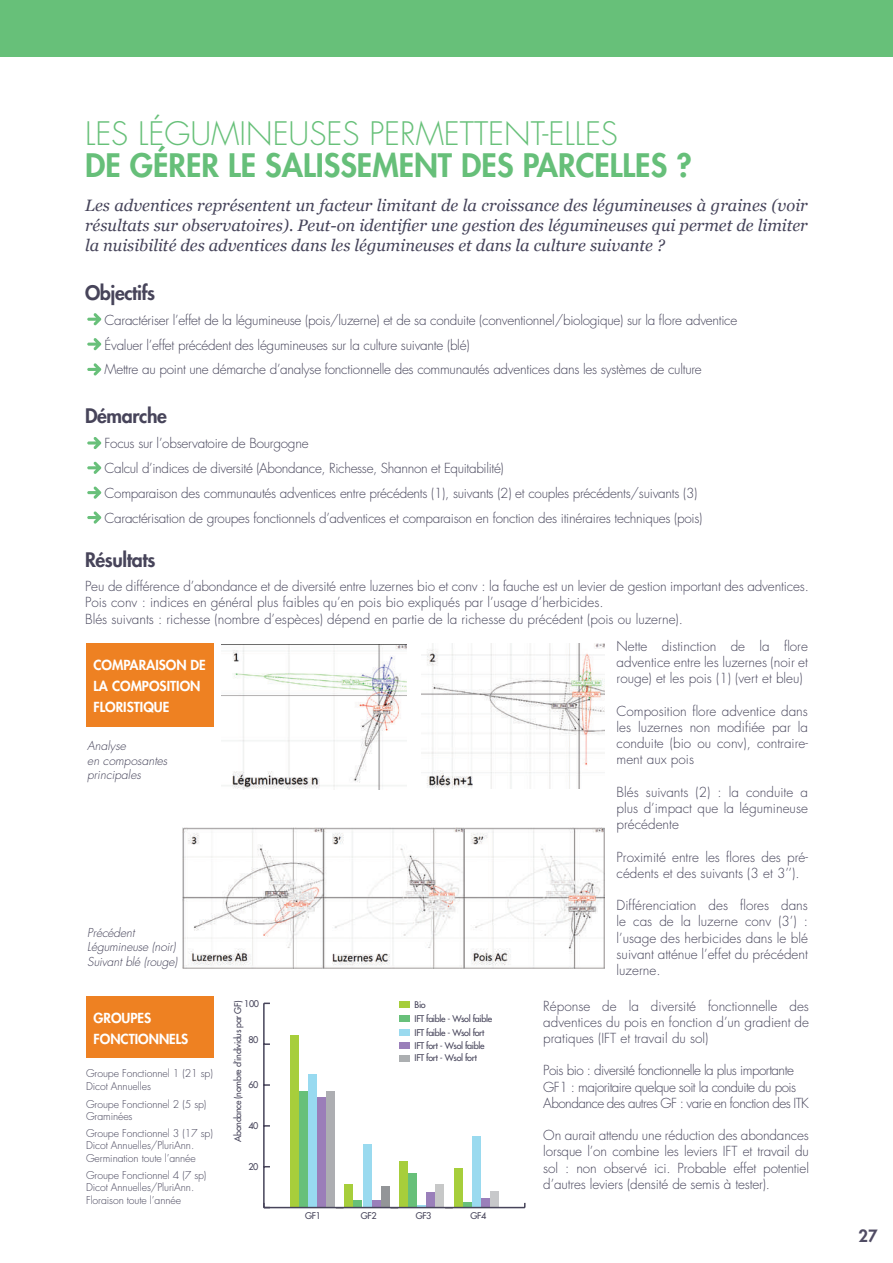
<style>
.page{position:relative;width:893px;height:1263px;background:#fff}
.page>*{position:absolute;margin:0;border:0;box-sizing:border-box;transform-origin:0 0}
.t1{font:800 31.5px "Futura Std";color:#66bf79}
.t2{font:300 31.5px "Futura Std";color:#67c079}
.t3{font:800 19.5px "Futura Std";letter-spacing:-.02em;color:#47445a}
.t4{font:italic 16.5px/19.8px "Georgia";color:#46445a;text-align:justify}
.t5{font:800 16.5px "Futura Std";color:#504c64}
.t6{font:300 13.5px/16.2px "Futura Std";letter-spacing:-.02em;color:#46445a;text-align:justify}
.t7{font:300 13.5px/16.2px "Futura Std";color:#46445a}
.t8{font:300 13.5px/16.2px "Futura Std";letter-spacing:-.04em;color:#46445a}
.t9{font:800 13.5px/21px "Futura Std";color:#fff}
.t10{font:italic 300 12px/14.4px "Futura Std";letter-spacing:-.01em;color:#46445a}
.t11{font:300 10.5px/12.6px "Futura Std";letter-spacing:-.01em;color:#46445a}
.t12{font:500 9px/12.8px "Futura Std";letter-spacing:-.04em;color:#46445a}
</style>
<div class="page">
<div style="left:0;top:0;width:893px;height:57px;background:#67c079"></div>
<svg style="left:87px;top:313px;width:14px;height:12px"></svg>
<svg style="left:87px;top:338px;width:14px;height:12px"></svg>
<svg style="left:87px;top:363px;width:14px;height:12px"></svg>
<svg style="left:87px;top:437px;width:14px;height:12px"></svg>
<svg style="left:87px;top:462px;width:14px;height:12px"></svg>
<svg style="left:87px;top:486px;width:14px;height:13px"></svg>
<svg style="left:87px;top:511px;width:14px;height:13px"></svg>
<img style="left:222px;top:645px;width:184px;height:145px">
<img style="left:421px;top:644px;width:184px;height:145px">
<img style="left:183px;top:827px;width:422px;height:142px">
<div style="left:86px;top:643px;width:128px;height:84px;background:#ee8122"></div>
<div style="left:86px;top:996px;width:128px;height:62px;background:#ee8122"></div>
<hr style="left:263px;top:1003px;width:2px;height:204px;background:#47445a">
<div style="left:490px;top:1191px;width:9px;height:17px;background:#c7c8ca"></div>
<div style="left:481px;top:1199px;width:8px;height:9px;background:#9a7fba"></div>
<div style="left:472px;top:1137px;width:8px;height:71px;background:#9adaef"></div>
<svg style="left:463px;top:1203px;width:8px;height:4px"></svg>
<div style="left:454px;top:1168px;width:8px;height:40px;background:#a6ce3b"></div>
<div style="left:436px;top:1184px;width:8px;height:24px;background:#c7c8c8"></div>
<div style="left:427px;top:1192px;width:8px;height:16px;background:#9a7fba"></div>
<svg style="left:418px;top:1205px;width:8px;height:2px"></svg>
<div style="left:408px;top:1173px;width:9px;height:35px;background:#67c079"></div>
<div style="left:399px;top:1161px;width:9px;height:47px;background:#a7ce3b"></div>
<div style="left:381px;top:1186px;width:8px;height:22px;background:#939598"></div>
<svg style="left:372px;top:1201px;width:8px;height:6px"></svg>
<div style="left:363px;top:1144px;width:8px;height:64px;background:#9adaef"></div>
<svg style="left:354px;top:1201px;width:8px;height:6px"></svg>
<div style="left:345px;top:1184px;width:8px;height:24px;background:#a7ce3b"></div>
<div style="left:326px;top:1091px;width:9px;height:117px;background:#adaeb2"></div>
<div style="left:317px;top:1098px;width:9px;height:110px;background:#9b7eb9"></div>
<div style="left:308px;top:1074px;width:8px;height:134px;background:#98daf0"></div>
<div style="left:299px;top:1091px;width:8px;height:117px;background:#67c079"></div>
<div style="left:290px;top:1035px;width:8px;height:173px;background:#a7ce3b"></div>
<hr style="left:264px;top:1207px;width:261px;height:1px;background:#47445a">
<div style="left:400px;top:1001px;width:10px;height:6px;background:#a6ce3b"></div>
<div style="left:400px;top:1015px;width:10px;height:7px;background:#68c07a"></div>
<div style="left:400px;top:1029px;width:10px;height:6px;background:#9adaef"></div>
<div style="left:400px;top:1042px;width:10px;height:6px;background:#9a7fba"></div>
<div style="left:400px;top:1055px;width:10px;height:6px;background:#acafb1"></div>
<h1 class="t2" style="left:85px;top:114px;width:535px">LES LÉGUMINEUSES PERMETTENT-ELLES</h1>
<h1 class="t1" style="left:85px;top:145px;width:608px">DE GÉRER LE SALISSEMENT DES PARCELLES ?</h1>
<p class="t4" style="left:85px;top:196px;width:724px">Les adventices représentent un facteur limitant de la croissance des légumineuses à graines (voir résultats sur observatoires). Peut-on identifier une gestion des légumineuses qui permet de limiter la nuisibilité des adventices dans les légumineuses et dans la culture suivante ?</p>
<h2 class="t3" style="left:85px;top:281px;width:72px">Objectifs</h2>
<p class="t6" style="left:105px;top:308px;width:634px;line-height:24.8px;text-align:left">Caractériser l’effet de la légumineuse (pois/luzerne) et de sa conduite (conventionnel/biologique) sur la flore adventice<br>Évaluer l’effet précédent des légumineuses sur la culture suivante (blé)<br>Mettre au point une démarche d’analyse fonctionnelle des communautés adventices dans les systèmes de culture</p>
<h2 class="t3" style="left:85px;top:404px;width:83px">Démarche</h2>
<p class="t6" style="left:105px;top:431px;width:599px;line-height:24.8px;text-align:left">Focus sur l’observatoire de Bourgogne<br>Calcul d’indices de diversité (Abondance, Richesse, Shannon et Equitabilité)<br>Comparaison des communautés adventices entre précédents (1), suivants (2) et couples précédents/suivants (3)<br>Caractérisation de groupes fonctionnels d’adventices et comparaison en fonction des itinéraires techniques (pois)</p>
<h2 class="t3" style="left:85px;top:547px;width:72px">Résultats</h2>
<p class="t7" style="left:85px;top:579px;width:725px">Peu de différence d’abondance et de diversité entre luzernes bio et conv : la fauche est un levier de gestion important des adventices.<br>Pois conv : indices en général plus faibles qu’en pois bio expliqués par l’usage d’herbicides.<br>Blés suivants : richesse (nombre d’espèces) dépend en partie de la richesse du précédent (pois ou luzerne).</p>
<p class="t6" style="left:617px;top:638px;width:193px">Nette distinction de la flore adventice entre les luzernes (noir et rouge) et les pois (1) (vert et bleu)</p>
<p class="t6" style="left:617px;top:703px;width:193px">Composition flore adventice dans les luzernes non modifiée par la conduite (bio ou conv), contraire&shy;ment aux pois</p>
<p class="t6" style="left:617px;top:784px;width:193px">Blés suivants (2) : la conduite a plus d’impact que la légumineuse précédente</p>
<p class="t7" style="left:617px;top:849px;width:193px">Proximité entre les flores des pré&shy;cédents et des suivants (3 et 3’’).</p>
<p class="t6" style="left:617px;top:898px;width:193px">Différenciation des flores dans le cas de la luzerne conv (3’) : l’usage des herbicides dans le blé suivant atténue l’effet du précédent luzerne.</p>
<p class="t6" style="left:543px;top:998px;width:267px">Réponse de la diversité fonctionnelle des adventices du pois en fonction d’un gradient de pratiques (IFT et travail du sol)</p>
<p class="t8" style="left:543px;top:1063px;width:267px">Pois bio : diversité fonctionnelle la plus importante<br>GF1 : majoritaire quelque soit la conduite du pois<br>Abondance des autres GF : varie en fonction des ITK</p>
<p class="t6" style="left:543px;top:1127px;width:267px">On aurait attendu une réduction des abondances lorsque l’on combine les leviers IFT et travail du sol : non observé ici. Probable effet potentiel d’autres leviers (densité de semis à tester).</p>
<p class="t9" style="left:94px;top:654px;width:114px">COMPARAISON DE<br>LA COMPOSITION<br>FLORISTIQUE</p>
<p class="t10" style="left:87px;top:739px;width:82px">Analyse<br>en composantes principales</p>
<p class="t10" style="left:87px;top:926px;width:92px">Précédent<br>Légumineuse (noir)<br>Suivant blé (rouge)</p>
<p class="t12" style="left:244px;top:997px;width:16px">100</p>
<p class="t12" style="left:415px;top:997px;width:79px;line-height:14.4px">Bio<br>IFT faible - Wsol faible</p>
<p class="t12" style="left:415px;top:1026px;width:71px;text-align:justify">IFT faible - Wsol fort IFT fort - Wsol faible IFT fort - Wsol fort</p>
<p class="t12" style="left:231px;top:1142px;width:143px;rotate:-90deg">Abondance (nombre d’individus par GF)</p>
<p class="t9" style="left:94px;top:1007px;width:96px">GROUPES<br>FONCTIONNELS</p>
<p class="t12" style="left:248px;top:1033px;width:12px">80</p>
<p class="t11" style="left:86px;top:1067px;width:128px">Groupe Fonctionnel 1 (21 sp)<br>Dicot Annuelles</p>
<p class="t11" style="left:86px;top:1098px;width:122px">Groupe Fonctionnel 2 (5 sp)<br>Graminées</p>
<p class="t11" style="left:86px;top:1127px;width:128px">Groupe Fonctionnel 3 (17 sp)<br>Dicot Annuelles/PluriAnn.<br>Germination toute l’année</p>
<p class="t11" style="left:86px;top:1169px;width:122px">Groupe Fonctionnel 4 (7 sp)<br>Dicot Annuelles/PluriAnn.<br>Floraison toute l’année</p>
<p class="t12" style="left:248px;top:1078px;width:12px">60</p>
<p class="t12" style="left:248px;top:1119px;width:12px">40</p>
<p class="t12" style="left:248px;top:1160px;width:12px">20</p>
<p class="t12" style="left:305px;top:1210px;width:17px">GF1</p>
<p class="t12" style="left:361px;top:1210px;width:17px">GF2</p>
<p class="t12" style="left:416px;top:1210px;width:17px">GF3</p>
<p class="t12" style="left:470px;top:1210px;width:17px">GF4</p>
<p class="t5" style="left:858px;top:1225px;width:21px">27</p>
</div>
